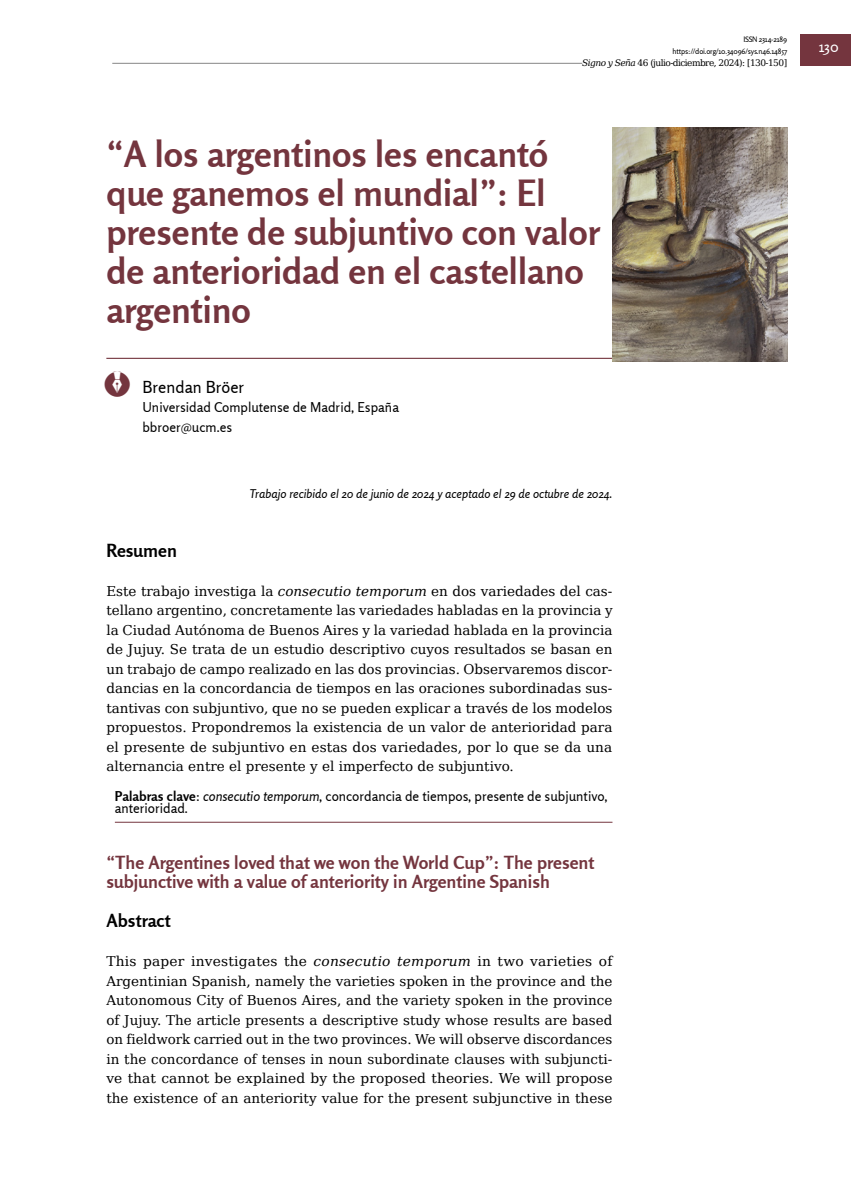
<style>
.page{position:relative;width:851px;height:1191px;background:#fff}
.page>*{position:absolute;margin:0;border:0;box-sizing:border-box;transform-origin:0 0}
.art-titulo{font:700 36px/39px "Rosario";color:#74353e}
.titulo-ingles{font:700 18px/19.5px "Rosario";color:#74353e}
.art-subtitulo{font:700 18px "Rosario";color:#000}
.t1{font:16.5px "Rosario";color:#000}
.t2{font:15px "Rosario";color:#fff}
.art-texto-central{font:13.5px/19.5px "DejaVu Serif";color:#000;text-align:justify}
.art-palabras-clave{font:13.5px/12px "Rosario";color:#000}
.art-pertenencia{font:13.5px/19.5px "Rosario";color:#000}
.art-fechas{font:italic 12px "Rosario";color:#000}
.t3{font:9px "DejaVu Serif";letter-spacing:-.06em;color:#000}
.t4{font:7.5px/12px "Rosario";letter-spacing:-.02em;color:#000;text-align:right}
.s1{font-style:italic}
.s2{font-family:"Iconospararevistasfilo Regula";font-size:33px;color:#74353e}
.s3{font-weight:700}
</style>
<div class="page">
<hr style="left:112px;top:63px;width:540px;height:1px;background:#878787">
<div style="left:582px;top:55px;width:205px;height:15px;background:#fff"></div>
<div style="left:799px;top:35px;width:51px;height:31px;background:#74353e"></div>
<hr style="left:106px;top:358px;width:506px;height:1px;background:#74353e">
<hr style="left:115px;top:822px;width:497px;height:1px;background:#74353e">
<img style="left:612px;top:128px;width:175px;height:233px">
<p class="t4" style="left:672px;top:33px;width:116px">ISSN 2314-2189 https://doi.org/10.34096/sys.n46.14857</p>
<p class="t3" style="left:582px;top:56px;width:206px"><span class="s1">Signo y Seña</span> 46 (julio-diciembre, 2024): [130-150]</p>
<p class="art-titulo" style="left:106px;top:134px;width:495px">“A los argentinos les encantó que ganemos el mundial”: El presente de subjuntivo con valor de anterioridad en el castellano argentino</p>
<p class="t1" style="left:106px;top:377px;width:139px"><span class="s2">"</span> Brendan Bröer</p>
<p class="art-pertenencia" style="left:142px;top:398px;width:258px">Universidad Complutense de Madrid, España bbroer@ucm.es</p>
<p class="art-fechas" style="left:250px;top:487px;width:364px">Trabajo recibido el 20 de junio de 2024 y aceptado el 29 de octubre de 2024.</p>
<p class="art-subtitulo" style="left:106px;top:539px;width:72px">Resumen</p>
<p class="art-texto-central" style="left:106px;top:581px;width:507px">Este trabajo investiga la <span class="s1">consecutio temporum</span> en dos variedades del cas&shy;tellano argentino, concretamente las variedades habladas en la provincia y la Ciudad Autónoma de Buenos Aires y la variedad hablada en la provincia de Jujuy. Se trata de un estudio descriptivo cuyos resultados se basan en un trabajo de campo realizado en las dos provincias. Observaremos discor&shy;dancias en la concordancia de tiempos en las oraciones subordinadas sus&shy;tantivas con subjuntivo, que no se pueden explicar a través de los modelos propuestos. Propondremos la existencia de un valor de anterioridad para el presente de subjuntivo en estas dos variedades, por lo que se da una alternancia entre el presente y el imperfecto de subjuntivo.</p>
<p class="art-palabras-clave" style="left:115px;top:790px;width:494px"><span class="s3">Palabras clave</span>: <span class="s1">consecutio temporum</span>, concordancia de tiempos, presente de subjuntivo, anterioridad.</p>
<p class="titulo-ingles" style="left:106px;top:852px;width:489px">“The Argentines loved that we won the World Cup”: The present subjunctive with a value of anteriority in Argentine Spanish</p>
<p class="art-subtitulo" style="left:106px;top:910px;width:66px">Abstract</p>
<p class="art-texto-central" style="left:106px;top:951px;width:507px">This paper investigates the <span class="s1">consecutio temporum</span> in two varieties of Argentinian Spanish, namely the varieties spoken in the province and the Autonomous City of Buenos Aires, and the variety spoken in the province of Jujuy. The article presents a descriptive study whose results are based on fieldwork carried out in the two provinces. We will observe discordances in the concordance of tenses in noun subordinate clauses with subjuncti&shy;ve that cannot be explained by the proposed theories. We will propose the existence of an anteriority value for the present subjunctive in these</p>
<p class="t2" style="left:818px;top:38px;width:22px">130</p>
</div>
